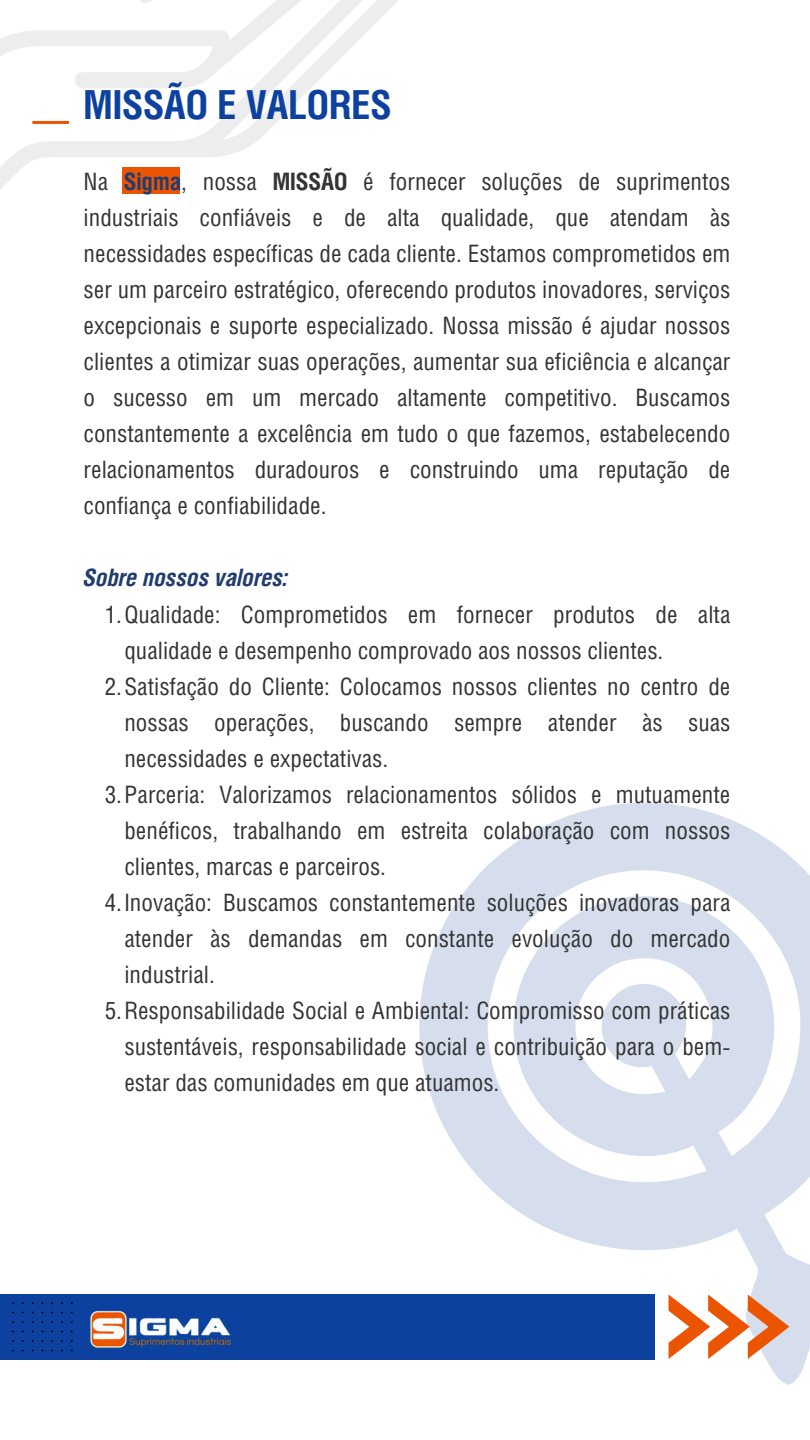
<style>
.page{position:relative;width:810px;height:1440px;background:#fff}
.page>*{position:absolute;margin:0;border:0;box-sizing:border-box;transform-origin:0 0}
.t1{font:700 40px "Helios Cond";color:#0d419f}
.t2{font:24px/36px "Helios Cond";color:#333;text-align:justify}
.t3{font:italic 700 24px "Helios Cond";color:#213d70}
.s1{font-weight:700;color:#213d70}
.s2{font-weight:700}
</style>
<div class="page">
<svg style="left:419px;top:803px;width:391px;height:582px;fill:#d6deee"></svg>
<svg style="left:669px;top:1295px;width:120px;height:64px"></svg>
<div style="left:0;top:1295px;width:655px;height:65px;background:#0d419f"></div>
<svg style="left:0;top:0;width:399px;height:194px"></svg>
<div style="left:122px;top:168px;width:57px;height:26px;background:#eb5502"></div>
<svg style="left:12px;top:1302px;width:61px;height:49px"></svg>
<img style="left:81px;top:1294px;width:162px;height:54px">
<p class="t1" style="left:84px;top:77px;width:309px">MISSÃO E VALORES</p>
<p class="t2" style="left:84px;top:164px;width:648px">Na <span class="s1">Sigma</span>, nossa <span class="s2">MISSÃO</span> é fornecer soluções de suprimentos industriais confiáveis e de alta qualidade, que atendam às necessidades específicas de cada cliente. Estamos comprometidos em ser um parceiro estratégico, oferecendo produtos inovadores, serviços excepcionais e suporte especializado. Nossa missão é ajudar nossos clientes a otimizar suas operações, aumentar sua eficiência e alcançar o sucesso em um mercado altamente competitivo. Buscamos constantemente a excelência em tudo o que fazemos, estabelecendo relacionamentos duradouros e construindo uma reputação de confiança e confiabilidade.</p>
<h1 class="t3" style="left:84px;top:563px;width:206px">Sobre nossos valores:</h1>
<p class="t2" style="left:124px;top:596px;width:608px;text-indent:-20px">1.Qualidade: Comprometidos em fornecer produtos de alta qualidade e desempenho comprovado aos nossos clientes.</p>
<h2 class="t2" style="left:124px;top:668px;width:608px;text-indent:-20px">2.Satisfação do Cliente: Colocamos nossos clientes no centro de nossas operações, buscando sempre atender às suas necessidades e expectativas.</h2>
<p class="t2" style="left:124px;top:776px;width:608px;text-indent:-20px">3.Parceria: Valorizamos relacionamentos sólidos e mutuamente benéficos, trabalhando em estreita colaboração com nossos clientes, marcas e parceiros.</p>
<p class="t2" style="left:124px;top:884px;width:608px;text-indent:-20px">4.Inovação: Buscamos constantemente soluções inovadoras para atender às demandas em constante evolução do mercado industrial.</p>
<p class="t2" style="left:124px;top:992px;width:608px;text-indent:-20px">5.Responsabilidade Social e Ambiental: Compromisso com práticas sustentáveis, responsabilidade social e contribuição para o bem&shy;estar das comunidades em que atuamos.</p>
</div>
